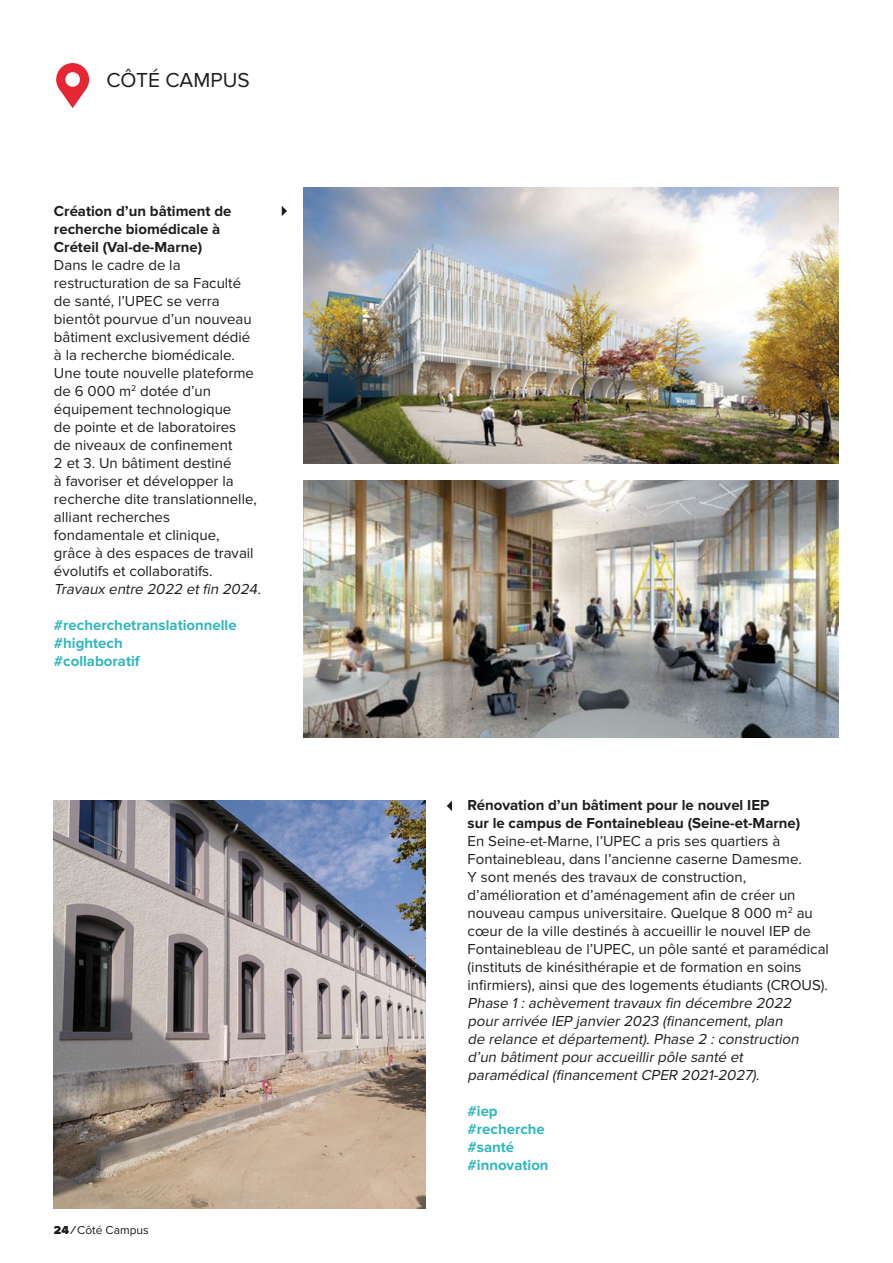
<style>
.page{position:relative;width:893px;height:1263px;background:#fff}
.page>*{position:absolute;margin:0;border:0;box-sizing:border-box;transform-origin:0 0}
.t1{font:21px "Proxima Nova";color:#1d1d1b}
.t2{font:15px/18px "Proxima Nova";color:#1d1d1b}
.t3{font:italic 15px/18px "Proxima Nova";color:#1d1d1b}
.t4{font:700 15px/18px "Proxima Nova";color:#1d1d1b}
.t5{font:700 15px/18px "Proxima Nova";color:#30b7bc}
.t6{font:12px "Proxima Nova";color:#1d1d1b}
.s1{font-weight:900}
</style>
<div class="page">
<div style="left:56px;top:63px;width:33px;height:33px;background:#e62633;border-radius:50%"></div>
<svg style="left:56px;top:79px;width:33px;height:29px"></svg>
<div style="left:65px;top:72px;width:15px;height:15px;background:#fff;border-radius:50%"></div>
<img style="left:303px;top:187px;width:536px;height:277px">
<img style="left:303px;top:481px;width:536px;height:257px">
<img style="left:54px;top:801px;width:371px;height:408px">
<svg style="left:282px;top:206px;width:5px;height:10px"></svg>
<svg style="left:447px;top:801px;width:5px;height:10px"></svg>
<h1 class="t1" style="left:106px;top:72px;width:145px">CÔTÉ CAMPUS</h1>
<p class="t4" style="left:54px;top:203px;width:179px">Création d’un bâtiment de recherche biomédicale à<br>Créteil (Val-de-Marne)</p>
<p class="t2" style="left:54px;top:257px;width:204px">Dans le cadre de la restructuration de sa Faculté de santé, l’UPEC se verra bientôt pourvue d’un nouveau bâtiment exclusivement dédié à la recherche biomédicale.<br>Une toute nouvelle plateforme de 6 000 m<sup>2</sup> dotée d’un équipement technologique<br>de pointe et de laboratoires de niveaux de confinement<br>2 et 3. Un bâtiment destiné<br>à favoriser et développer la recherche dite translationnelle, alliant recherches fondamentale et clinique, grâce à des espaces de travail évolutifs et collaboratifs.</p>
<p class="t3" style="left:54px;top:581px;width:211px">Travaux entre 2022 et fin 2024.</p>
<p class="t5" style="left:54px;top:617px;width:184px">#recherchetranslationnelle #hightech<br>#collaboratif</p>
<p class="t6" style="left:54px;top:1225px;width:96px"><span class="s1">24 ⁄</span> Côté Campus</p>
<p class="t4" style="left:468px;top:797px;width:334px">Rénovation d’un bâtiment pour le nouvel IEP<br>sur le campus de Fontainebleau (Seine-et-Marne)</p>
<p class="t2" style="left:468px;top:833px;width:363px">En Seine-et-Marne, l’UPEC a pris ses quartiers à Fontainebleau, dans l’ancienne caserne Damesme.<br>Y sont menés des travaux de construction, d’amélioration et d’aménagement afin de créer un nouveau campus universitaire. Quelque 8 000 m<sup>2</sup> au cœur de la ville destinés à accueillir le nouvel IEP de Fontainebleau de l’UPEC, un pôle santé et paramédical (instituts de kinésithérapie et de formation en soins infirmiers), ainsi que des logements étudiants (CROUS).</p>
<p class="t3" style="left:468px;top:995px;width:335px">Phase 1 : achèvement travaux fin décembre 2022 pour arrivée IEP janvier 2023 (financement, plan de relance et département). Phase 2 : construction d’un bâtiment pour accueillir pôle santé et paramédical (financement CPER 2021-2027).</p>
<p class="t5" style="left:468px;top:1103px;width:83px">#iep #recherche #santé #innovation</p>
</div>
